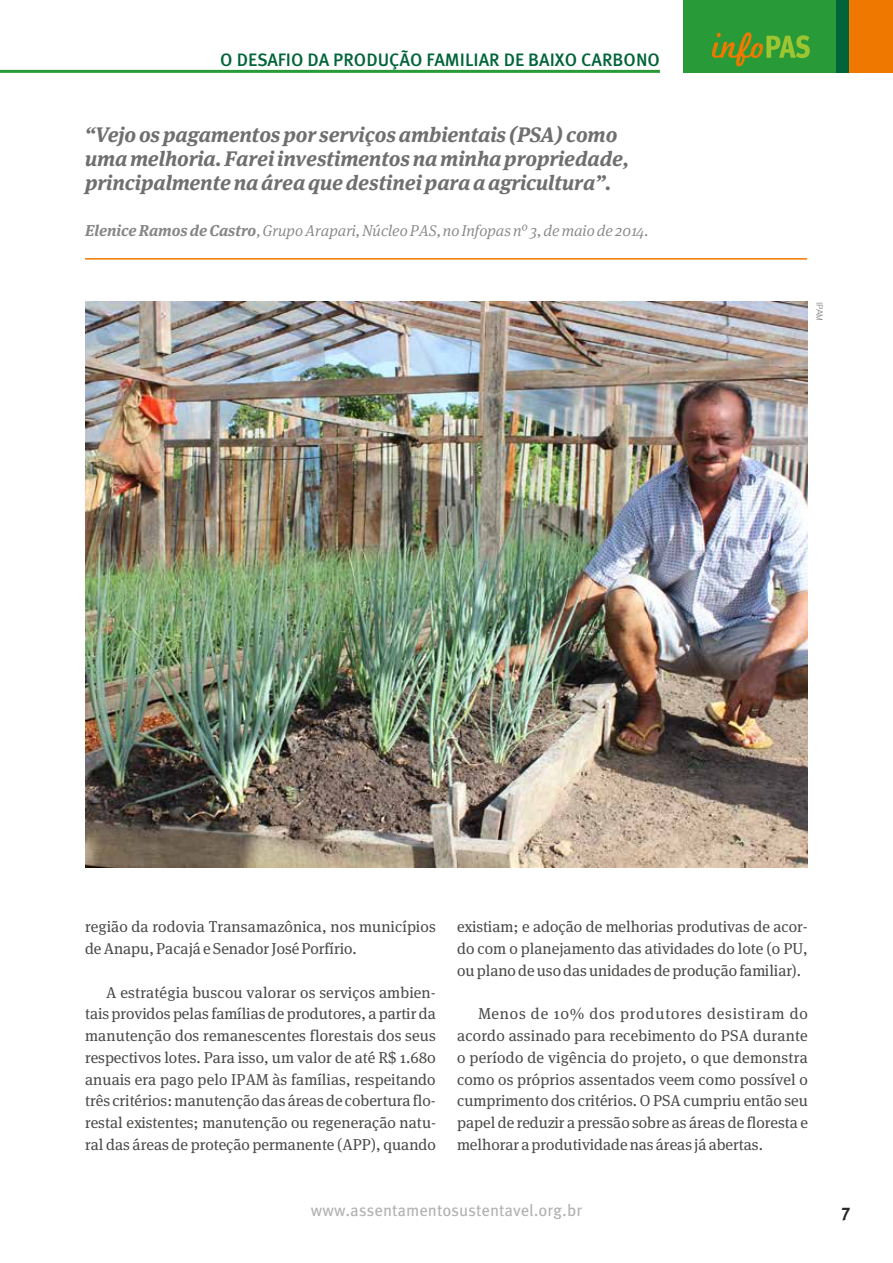
<style>
.page{position:relative;width:893px;height:1263px;background:#fff}
.page>*{position:absolute;margin:0;border:0;box-sizing:border-box;transform-origin:0 0}
.t1{font:italic 700 21px/24px "FF Meta Serif Pro";color:#706f6f}
.t2{font:500 18px "Meta Pro";color:#00643a}
.t3{font:700 18px "Meta Pro";color:#282827}
.t4{font:16.5px "Meta Pro";color:#b3b2b2}
.t5{font:15.75px/21.8px "FF Meta Serif Pro";color:#4a4a49;text-align:justify}
.t6{font:italic 300 15.75px "FF Meta Serif Pro";color:#878787}
.t7{font:9px "Aaux Pro";color:#878787}
.s1{font-weight:700}
</style>
<div class="page">
<div style="left:683px;top:0;width:153px;height:73px;background:#289b38"></div>
<div style="left:836px;top:0;width:13px;height:73px;background:#00643a"></div>
<svg style="left:712px;top:32px;width:98px;height:34px"></svg>
<div style="left:849px;top:0;width:44px;height:73px;background:#ef7900"></div>
<hr style="left:0;top:70px;width:660px;height:3px;background:#289b38">
<img style="left:85px;top:302px;width:722px;height:565px">
<hr style="left:85px;top:258px;width:722px;height:2px;background:#ef7900">
<p class="t2" style="left:220px;top:48px;width:441px">O DESAFIO DA PRODUÇÃO FAMILIAR DE BAIXO CARBONO</p>
<h1 class="t1" style="left:85px;top:121px;width:545px">“Vejo os pagamentos por serviços ambientais (PSA) como uma melhoria. Farei investimentos na minha propriedade, principalmente na área que destinei para a agricultura”.</h1>
<p class="t6" style="left:85px;top:219px;width:565px"><span class="s1">Elenice Ramos de Castro</span>, Grupo Arapari, Núcleo PAS, no Infopas nº 3, de maio de 2014.</p>
<p class="t7" style="left:825px;top:302px;width:21px;rotate:90deg">IPAM</p>
<p class="t5" style="left:85px;top:915px;width:352px">região da rodovia Transamazônica, nos municípios de Anapu, Pacajá e Senador José Porfírio.</p>
<p class="t5" style="left:85px;top:980px;width:353px;text-indent:21px">A estratégia buscou valorar os serviços ambien&shy;tais providos pelas famílias de produtores, a partir da manutenção dos remanescentes florestais dos seus respectivos lotes. Para isso, um valor de até R$ 1.680 anuais era pago pelo IPAM às famílias, respeitando três critérios: manutenção das áreas de cobertura flo&shy;restal existentes; manutenção ou regeneração natu&shy;ral das áreas de proteção permanente (APP), quando</p>
<p class="t5" style="left:457px;top:915px;width:352px">existiam; e adoção de melhorias produtivas de acor&shy;do com o planejamento das atividades do lote (o PU, ou plano de uso das unidades de produção familiar).</p>
<p class="t5" style="left:457px;top:1002px;width:352px;text-indent:21px">Menos de 10% dos produtores desistiram do acordo assinado para recebimento do PSA durante o período de vigência do projeto, o que demonstra como os próprios assentados veem como possível o cumprimento dos critérios. O PSA cumpriu então seu papel de reduzir a pressão sobre as áreas de floresta e melhorar a produtividade nas áreas já abertas.</p>
<p class="t4" style="left:311px;top:1200px;width:273px">www.assentamentosustentavel.org.br</p>
<p class="t3" style="left:841px;top:1199px;width:10px">7</p>
</div>
